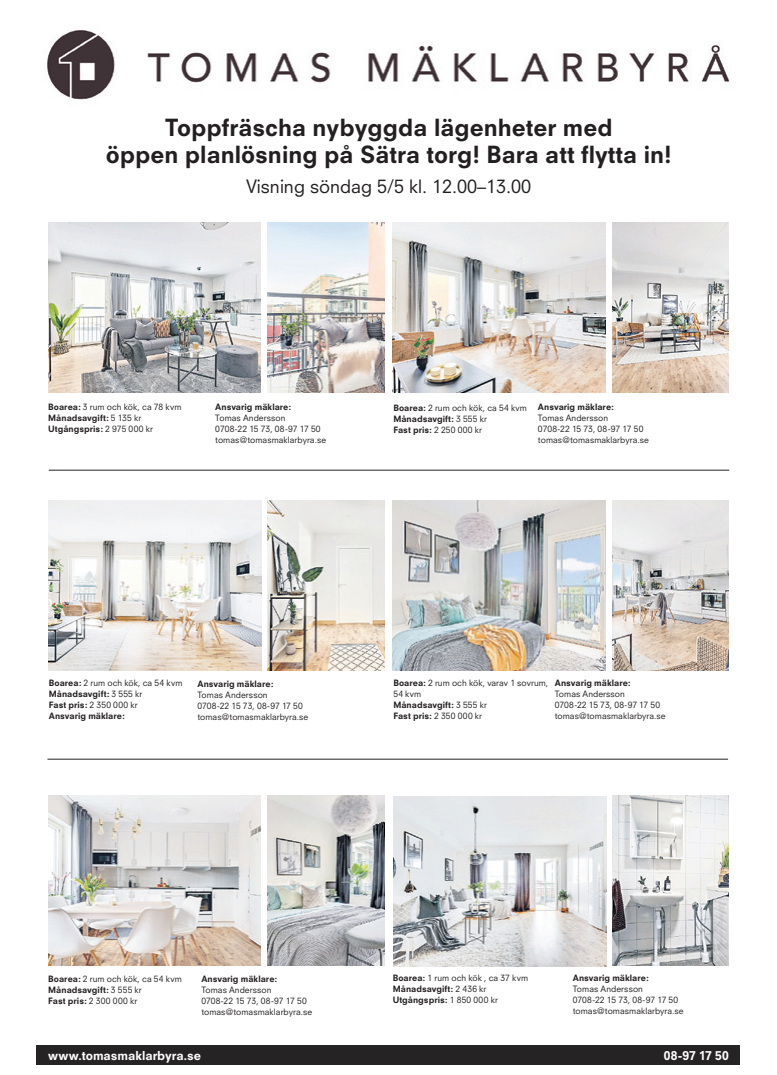
<style>
.page{position:relative;width:777px;height:1075px;background:#fff}
.page>*{position:absolute;margin:0;border:0;box-sizing:border-box;transform-origin:0 0}
.t1{font:800 23px/27px "Neuzeit S";color:#231f20;text-align:center}
.t2{font:18px "Neuzeit S";color:#231f20}
.t3{font:800 12px "Neuzeit S";color:#fff}
.t4{font:8.5px/11px "Neuzeit S";letter-spacing:.005em;color:#231f20}
.t5{font:800 8.5px/11px "Neuzeit S";color:#231f20}
.s1{font-weight:800}
.s2{font-weight:400}
</style>
<div class="page">
<hr style="left:49px;top:470px;width:680px;height:1px;background:#262324">
<img style="left:48px;top:222px;width:213px;height:170px">
<img style="left:47px;top:30px;width:683px;height:70px">
<div style="left:37px;top:1045px;width:703px;height:20px;background:#262324"></div>
<img style="left:48px;top:795px;width:213px;height:170px">
<img style="left:49px;top:500px;width:212px;height:170px">
<img style="left:393px;top:796px;width:213px;height:170px">
<hr style="left:47px;top:759px;width:681px;height:1px;background:#262324">
<img style="left:393px;top:223px;width:212px;height:170px">
<img style="left:393px;top:500px;width:212px;height:170px">
<img style="left:268px;top:222px;width:116px;height:170px">
<img style="left:612px;top:222px;width:116px;height:170px">
<img style="left:268px;top:500px;width:116px;height:170px">
<img style="left:612px;top:500px;width:116px;height:170px">
<img style="left:268px;top:795px;width:116px;height:170px">
<img style="left:612px;top:795px;width:116px;height:170px">
<h1 class="t1" style="left:106px;top:114px;width:567px">Toppfräscha nybyggda lägenheter med<br>öppen planlösning på Sätra torg! Bara att flytta in!</h1>
<h2 class="t2" style="left:246px;top:176px;width:286px">Visning söndag 5/5 kl. 12.00–13.00</h2>
<p class="t4" style="left:48px;top:401px;width:135px"><span class="s1">Boarea:</span> 3 rum och kök, ca 78 kvm<br><span class="s1">Månadsavgift:</span> 5 135 kr<br><span class="s1">Utgångspris:</span> 2 975 000 kr</p>
<p class="t5" style="left:215px;top:401px;width:77px">Ansvarig mäklare:</p>
<p class="t4" style="left:215px;top:412px;width:112px">Tomas Andersson<br>0708-22 15 73, 08-97 17 50 tomas@tomasmaklarbyra.se</p>
<p class="t4" style="left:393px;top:402px;width:135px"><span class="s1">Boarea:</span> 2 rum och kök, ca 54 kvm<br><span class="s1">Månadsavgift:</span> 3 555 kr<br><span class="s1">Fast pris:</span> 2 250 000 kr</p>
<p class="t5" style="left:538px;top:401px;width:77px">Ansvarig mäklare:</p>
<p class="t4" style="left:538px;top:412px;width:112px">Tomas Andersson<br>0708-22 15 73, 08-97 17 50 tomas@tomasmaklarbyra.se</p>
<p class="t5" style="left:49px;top:677px;width:135px">Boarea: <span class="s2">2 rum och kök, ca 54 kvm<br></span>Månadsavgift: <span class="s2">3 555 kr<br></span>Fast pris: <span class="s2">2 350 000 kr<br></span>Ansvarig mäklare:</p>
<p class="t5" style="left:197px;top:678px;width:77px">Ansvarig mäklare:</p>
<p class="t4" style="left:197px;top:689px;width:112px">Tomas Andersson<br>0708-22 15 73, 08-97 17 50 tomas@tomasmaklarbyra.se</p>
<p class="t4" style="left:393px;top:678px;width:156px"><span class="s1">Boarea:</span> 2 rum och kök, varav 1 sovrum,<br>54 kvm<br><span class="s1">Månadsavgift:</span> 3 555 kr<br><span class="s1">Fast pris:</span> 2 350 000 kr</p>
<p class="t5" style="left:555px;top:678px;width:77px">Ansvarig mäklare:</p>
<p class="t4" style="left:555px;top:689px;width:112px">Tomas Andersson<br>0708-22 15 73, 08-97 17 50 tomas@tomasmaklarbyra.se</p>
<p class="t4" style="left:48px;top:973px;width:135px"><span class="s1">Boarea:</span> 2 rum och kök, ca 54 kvm<br><span class="s1">Månadsavgift:</span> 3 555 kr<br><span class="s1">Fast pris:</span> 2 300 000 kr</p>
<p class="t5" style="left:201px;top:973px;width:77px">Ansvarig mäklare:</p>
<p class="t4" style="left:201px;top:984px;width:112px">Tomas Andersson<br>0708-22 15 73, 08-97 17 50 tomas@tomasmaklarbyra.se</p>
<p class="t4" style="left:393px;top:973px;width:137px"><span class="s1">Boarea:</span> 1 rum och kök , ca 37 kvm<br><span class="s1">Månadsavgift:</span> 2 436 kr<br><span class="s1">Utgångspris:</span> 1 850 000 kr</p>
<p class="t5" style="left:573px;top:973px;width:77px">Ansvarig mäklare:</p>
<p class="t4" style="left:573px;top:984px;width:112px">Tomas Andersson<br>0708-22 15 73, 08-97 17 50 tomas@tomasmaklarbyra.se</p>
<h3 class="t3" style="left:48px;top:1048px;width:154px">www.tomasmaklarbyra.se</h3>
<h3 class="t3" style="left:664px;top:1048px;width:67px">08-97 17 50</h3>
</div>
